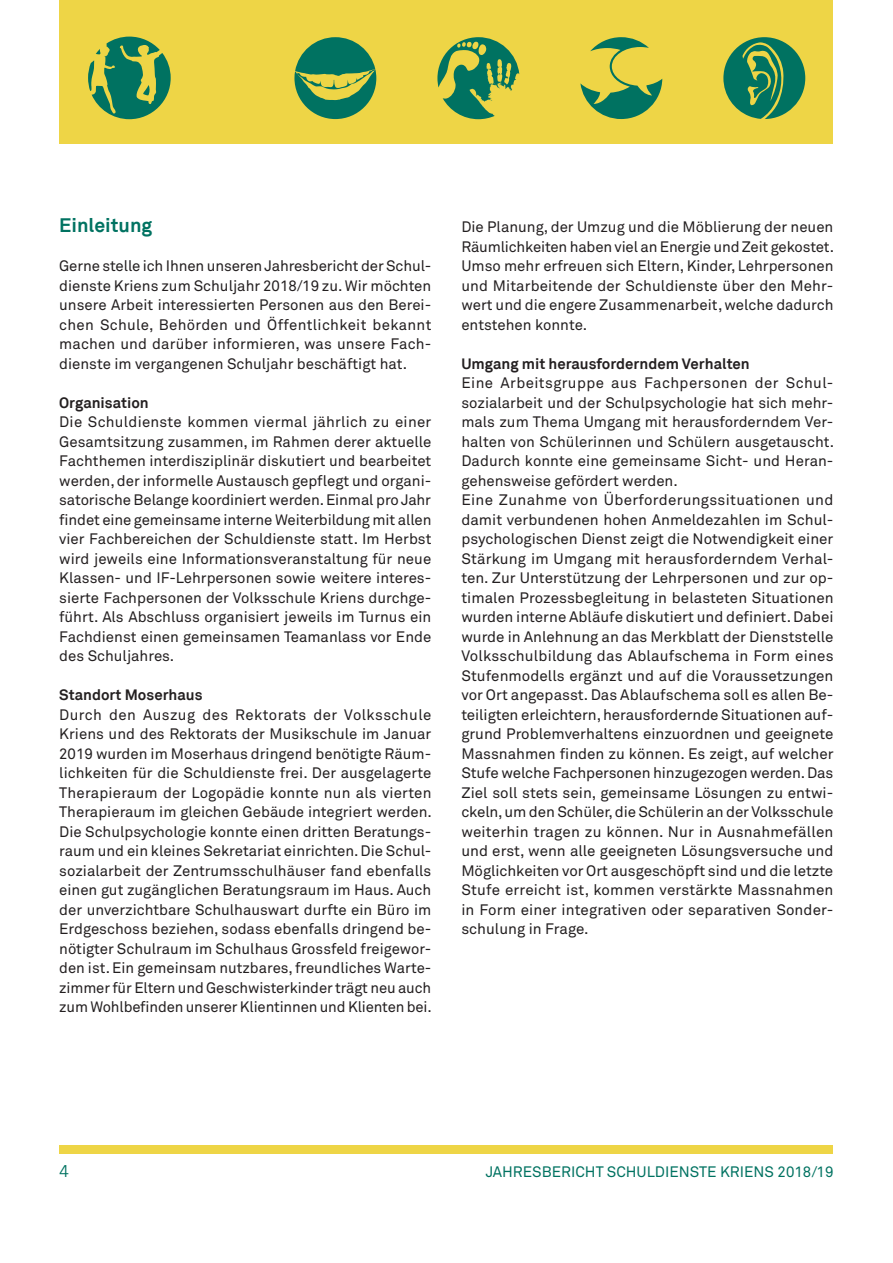
<style>
.page{position:relative;width:893px;height:1263px;background:#fff}
.page>*{position:absolute;margin:0;border:0;box-sizing:border-box;transform-origin:0 0}
.Titel{font:700 19.5px "Akkurat";color:#007261}
.t1{font:16.5px "Trade Gothic LT Std";color:#007261}
.fliesstext_zweispalt{font:15px/19.5px "Akkurat";color:#231f20;text-align:justify}
.untertitel{font:700 15px "Akkurat";color:#231f20}
.t2{font:15px "Akkurat";color:#007261}
</style>
<div class="page">
<div style="left:60px;top:1145px;width:773px;height:9px;background:#eed546"></div>
<div style="left:60px;top:0;width:773px;height:144px;background:#eed546"></div>
<svg style="left:294px;top:37px;width:82px;height:82px"></svg>
<svg style="left:580px;top:37px;width:82px;height:82px"></svg>
<svg style="left:437px;top:37px;width:82px;height:82px"></svg>
<svg style="left:723px;top:37px;width:82px;height:82px"></svg>
<svg style="left:88px;top:37px;width:83px;height:82px"></svg>
<p class="Titel" style="left:59px;top:213px;width:95px">Einleitung</p>
<p class="fliesstext_zweispalt" style="left:59px;top:257px;width:374px">Gerne stelle ich Ihnen unseren Jahresbericht der Schul&shy;dienste Kriens zum Schuljahr 2018/19 zu. Wir möchten unsere Arbeit interessierten Personen aus den Berei&shy;chen Schule, Behörden und Öffentlichkeit bekannt machen und darüber informieren, was unsere Fach&shy;dienste im vergangenen Schuljahr beschäftigt hat.</p>
<p class="untertitel" style="left:59px;top:393px;width:91px">Organisation</p>
<p class="fliesstext_zweispalt" style="left:59px;top:413px;width:374px">Die Schuldienste kommen viermal jährlich zu einer Gesamtsitzung zusammen, im Rahmen derer aktuelle Fachthemen interdisziplinär diskutiert und bearbeitet werden, der informelle Austausch gepflegt und organi&shy;satorische Belange koordiniert werden. Einmal pro Jahr findet eine gemeinsame interne Weiterbildung mit allen vier Fachbereichen der Schuldienste statt. Im Herbst wird jeweils eine Informationsveranstaltung für neue Klassen- und IF-Lehrpersonen sowie weitere interes&shy;sierte Fachpersonen der Volksschule Kriens durchge&shy;führt. Als Abschluss organisiert jeweils im Turnus ein Fachdienst einen gemeinsamen Teamanlass vor Ende des Schuljahres.</p>
<p class="untertitel" style="left:59px;top:685px;width:145px">Standort Moserhaus</p>
<p class="fliesstext_zweispalt" style="left:59px;top:705px;width:374px">Durch den Auszug des Rektorats der Volksschule Kriens und des Rektorats der Musikschule im Januar 2019 wurden im Moserhaus dringend benötigte Räum&shy;lichkeiten für die Schuldienste frei. Der ausgelagerte Therapieraum der Logopädie konnte nun als vierten Therapieraum im gleichen Gebäude integriert werden.<br>Die Schulpsychologie konnte einen dritten Beratungs&shy;raum und ein kleines Sekretariat einrichten. Die Schul&shy;sozialarbeit der Zentrumsschulhäuser fand ebenfalls einen gut zugänglichen Beratungsraum im Haus. Auch der unverzichtbare Schulhauswart durfte ein Büro im Erdgeschoss beziehen, sodass ebenfalls dringend be&shy;nötigter Schulraum im Schulhaus Grossfeld freigewor&shy;den ist. Ein gemeinsam nutzbares, freundliches Warte&shy;zimmer für Eltern und Geschwisterkinder trägt neu auch zum Wohlbefinden unserer Klientinnen und Klienten bei.</p>
<p class="fliesstext_zweispalt" style="left:461px;top:218px;width:374px">Die Planung, der Umzug und die Möblierung der neuen Räumlichkeiten haben viel an Energie und Zeit gekostet.<br>Umso mehr erfreuen sich Eltern, Kinder, Lehrpersonen und Mitarbeitende der Schuldienste über den Mehr&shy;wert und die engere Zusammenarbeit, welche dadurch entstehen konnte.</p>
<p class="untertitel" style="left:461px;top:354px;width:290px">Umgang mit herausforderndem Verhalten</p>
<p class="fliesstext_zweispalt" style="left:461px;top:374px;width:374px">Eine Arbeitsgruppe aus Fachpersonen der Schul&shy;sozialarbeit und der Schulpsychologie hat sich mehr&shy;mals zum Thema Umgang mit herausforderndem Ver&shy;halten von Schülerinnen und Schülern ausgetauscht.<br>Dadurch konnte eine gemeinsame Sicht- und Heran&shy;gehensweise gefördert werden.</p>
<p class="fliesstext_zweispalt" style="left:461px;top:491px;width:374px">Eine Zunahme von Überforderungssituationen und damit verbundenen hohen Anmeldezahlen im Schul&shy;psychologischen Dienst zeigt die Notwendigkeit einer Stärkung im Umgang mit herausforderndem Verhal&shy;ten. Zur Unterstützung der Lehrpersonen und zur op&shy;timalen Prozessbegleitung in belasteten Situationen wurden interne Abläufe diskutiert und definiert. Dabei wurde in Anlehnung an das Merkblatt der Dienststelle Volksschulbildung das Ablaufschema in Form eines Stufenmodells ergänzt und auf die Voraussetzungen vor Ort angepasst. Das Ablaufschema soll es allen Be&shy;teiligten erleichtern, herausfordernde Situationen auf&shy;grund Problemverhaltens einzuordnen und geeignete Massnahmen finden zu können. Es zeigt, auf welcher Stufe welche Fachpersonen hinzugezogen werden. Das Ziel soll stets sein, gemeinsame Lösungen zu entwi&shy;ckeln, um den Schüler, die Schülerin an der Volksschule weiterhin tragen zu können. Nur in Ausnahmefällen und erst, wenn alle geeigneten Lösungsversuche und Möglichkeiten vor Ort ausgeschöpft sind und die letzte Stufe erreicht ist, kommen verstärkte Massnahmen in Form einer integrativen oder separativen Sonder&shy;schulung in Frage.</p>
<p class="t1" style="left:59px;top:1161px;width:12px">4</p>
<p class="t2" style="left:486px;top:1163px;width:349px">JAHRESBERICHT SCHULDIENSTE KRIENS 2018/19</p>
</div>
